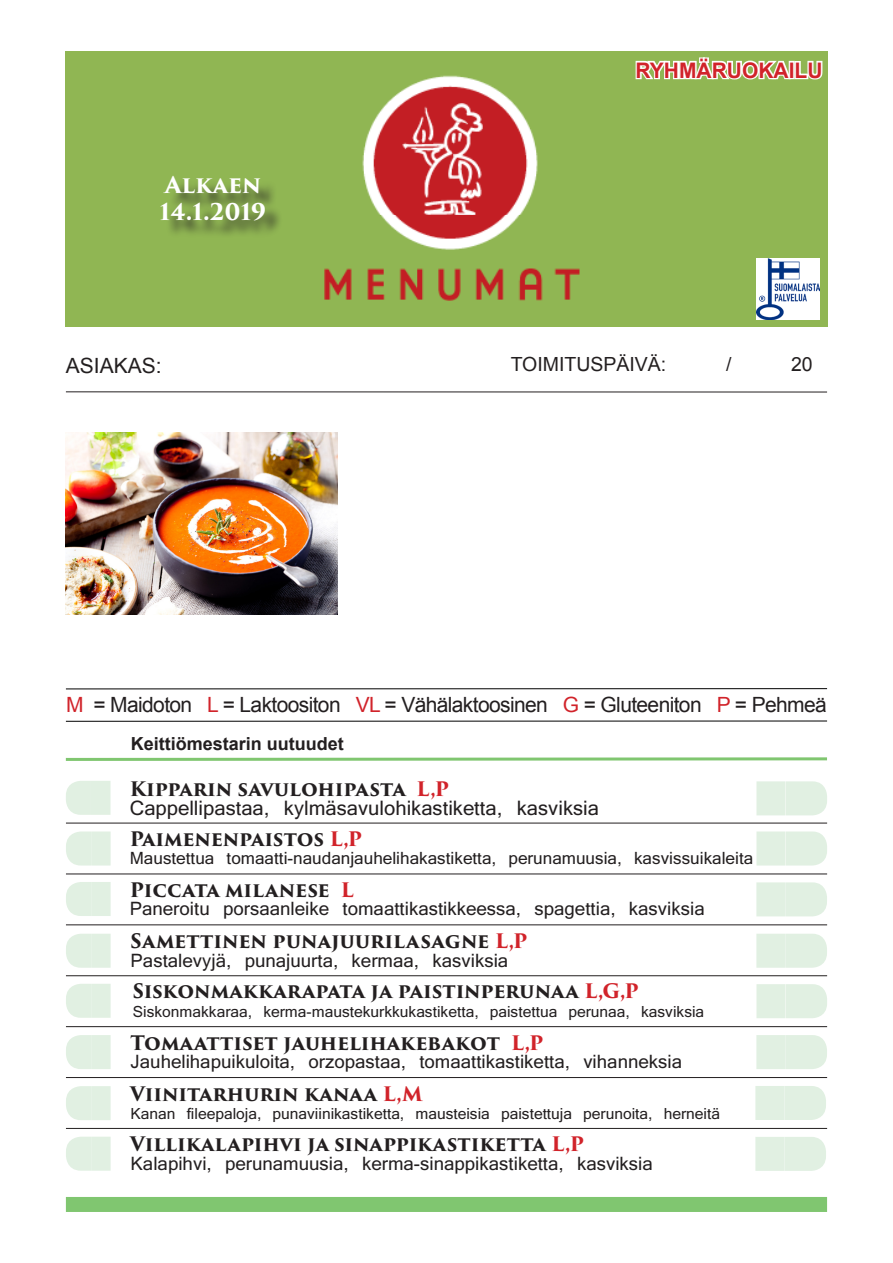
<style>
.page{position:relative;width:893px;height:1263px;background:#fff}
.page>*{position:absolute;margin:0;border:0;box-sizing:border-box;transform-origin:0 0}
.t1{font:700 22.5px/27px "Trajan Pro 3";color:#fff}
.t2{font:700 21.45px "Arial";color:#d1232a}
.t3{font:21px "Arial";letter-spacing:-.03em;color:#231f20}
.t4{font:21px "Arial";color:#231f20}
.t5{font:700 19.5px "Trajan Pro 3";letter-spacing:-.005em;color:#231f20}
.t6{font:19.5px "Kartika";color:#231f20}
.t7{font:19.5px "Arial";color:#231f20}
.t8{font:18px "Kartika";color:#231f20}
.t9{font:700 18px "Arial";color:#231f20}
.t10{font:16.5px "Kartika";color:#231f20}
.t11{font:15px "Kartika";color:#231f20}
.s1{color:#d1232a}
</style>
<div class="page">
<svg style="left:66px;top:781px;width:45px;height:34px;background:#e3f1e4"></svg>
<svg style="left:66px;top:831px;width:45px;height:34px;background:#e3f1e4"></svg>
<svg style="left:66px;top:882px;width:45px;height:34px;background:#e3f1e4"></svg>
<svg style="left:66px;top:934px;width:45px;height:34px;background:#e3f1e4"></svg>
<svg style="left:66px;top:984px;width:45px;height:34px;background:#e3f1e4"></svg>
<svg style="left:66px;top:1035px;width:45px;height:34px;background:#e3f1e4"></svg>
<svg style="left:66px;top:1086px;width:45px;height:34px;background:#e3f1e4"></svg>
<svg style="left:66px;top:1137px;width:45px;height:34px;background:#e3f1e4"></svg>
<div style="left:66px;top:51px;width:29px;height:275px;background:#90b653"></div>
<div style="left:95px;top:51px;width:21px;height:275px;background:#90b653"></div>
<svg style="left:65px;top:757px;width:762px;height:4px;background:#9fd493"></svg>
<hr style="left:66px;top:874px;width:761px;height:1px;background:#231f20">
<hr style="left:66px;top:823px;width:761px;height:1px;background:#231f20">
<hr style="left:66px;top:975px;width:761px;height:1px;background:#231f20">
<hr style="left:66px;top:924px;width:761px;height:1px;background:#231f20">
<hr style="left:66px;top:1077px;width:761px;height:1px;background:#231f20">
<hr style="left:66px;top:1026px;width:761px;height:1px;background:#231f20">
<hr style="left:66px;top:1128px;width:761px;height:1px;background:#231f20">
<div style="left:66px;top:1197px;width:761px;height:15px;background:#80c670"></div>
<hr style="left:66px;top:392px;width:761px;height:1px;background:#231f20">
<hr style="left:66px;top:688px;width:761px;height:1px;background:#000">
<hr style="left:66px;top:721px;width:761px;height:1px;background:#000">
<div style="left:116px;top:51px;width:49px;height:276px;background:#90b653"></div>
<div style="left:165px;top:51px;width:120px;height:276px;background:#90b653"></div>
<div style="left:607px;top:51px;width:9px;height:275px;background:#90b653"></div>
<div style="left:616px;top:51px;width:85px;height:275px;background:#90b653"></div>
<div style="left:701px;top:85px;width:25px;height:241px;background:#90b653"></div>
<div style="left:726px;top:85px;width:72px;height:241px;background:#90b653"></div>
<div style="left:275px;top:51px;width:19px;height:275px;background:#90b653"></div>
<div style="left:165px;top:179px;width:118px;height:59px;background:#231f20;opacity:.75"></div>
<div style="left:798px;top:51px;width:29px;height:275px;background:#90b653"></div>
<svg style="left:634px;top:51px;width:190px;height:34px"></svg>
<img style="left:294px;top:51px;width:313px;height:276px">
<svg style="left:756px;top:781px;width:71px;height:34px;background:#e2f0e3"></svg>
<svg style="left:756px;top:831px;width:71px;height:34px;background:#e2f0e3"></svg>
<svg style="left:756px;top:882px;width:71px;height:34px;background:#e2f0e3"></svg>
<div style="left:756px;top:934px;width:71px;height:34px;background:#e1f0e2"></div>
<div style="left:756px;top:984px;width:71px;height:34px;background:#e1f0e2"></div>
<div style="left:756px;top:1035px;width:71px;height:34px;background:#e1f0e2"></div>
<div style="left:755px;top:1086px;width:71px;height:34px;background:#e1f0e2"></div>
<div style="left:755px;top:1137px;width:71px;height:34px;background:#e1f0e2"></div>
<img style="left:756px;top:259px;width:63px;height:61px">
<img style="left:66px;top:433px;width:272px;height:181px">
<p class="t1" style="left:160px;top:171px;width:108px">Alkaen<br>14.1.2019</p>
<p class="t2" style="left:636px;top:56px;width:189px">RYHMÄRUOKAILU</p>
<p class="t4" style="left:66px;top:351px;width:97px">ASIAKAS:</p>
<p class="t7" style="left:511px;top:352px;width:157px">TOIMITUSPÄIVÄ:</p>
<p class="t7" style="left:726px;top:352px;width:7px">/</p>
<p class="t7" style="left:791px;top:352px;width:23px">20</p>
<p class="t3" style="left:66px;top:691px;width:762px"><span class="s1">M</span> = Maidoton <span class="s1">L</span> = Laktoositon <span class="s1">VL</span> = Vähälaktoosinen <span class="s1">G</span> = Gluteeniton <span class="s1">P</span> = Pehmeä</p>
<p class="t9" style="left:131px;top:732px;width:215px">Keittiömestarin uutuudet</p>
<p class="t5" style="left:130px;top:774px;width:321px">Kipparin savulohipasta <span class="s1">L,P</span></p>
<p class="t6" style="left:130px;top:795px;width:471px">Cappellipastaa, kylmäsavulohikastiketta, kasviksia</p>
<p class="t5" style="left:130px;top:824px;width:234px">Paimenenpaistos <span class="s1">L,P</span></p>
<p class="t10" style="left:130px;top:848px;width:625px">Maustettua tomaatti-naudanjauhelihakastiketta, perunamuusia, kasvissuikaleita</p>
<p class="t5" style="left:130px;top:875px;width:226px">Piccata milanese <span class="s1">L</span></p>
<p class="t8" style="left:130px;top:897px;width:577px">Paneroitu porsaanleike tomaattikastikkeessa, spagettia, kasviksia</p>
<p class="t5" style="left:131px;top:927px;width:398px">Samettinen punajuurilasagne <span class="s1">L,P</span></p>
<p class="t8" style="left:131px;top:949px;width:379px">Pastalevyjä, punajuurta, kermaa, kasviksia</p>
<p class="t5" style="left:133px;top:976px;width:507px">Siskonmakkarapata ja paistinperunaa <span class="s1">L,G,P</span></p>
<p class="t11" style="left:133px;top:1002px;width:573px">Siskonmakkaraa, kerma-maustekurkkukastiketta, paistettua perunaa, kasviksia</p>
<p class="t5" style="left:131px;top:1028px;width:414px">Tomaattiset jauhelihakebakot <span class="s1">L,P</span></p>
<p class="t8" style="left:131px;top:1051px;width:553px">Jauhelihapuikuloita, orzopastaa, tomaattikastiketta, vihanneksia</p>
<p class="t5" style="left:131px;top:1079px;width:294px">Viinitarhurin kanaa <span class="s1">L,M</span></p>
<p class="t11" style="left:131px;top:1104px;width:591px">Kanan fileepaloja, punaviinikastiketta, mausteisia paistettuja perunoita, herneitä</p>
<p class="t5" style="left:131px;top:1130px;width:455px">Villikalapihvi ja sinappikastiketta <span class="s1">L,P</span></p>
<p class="t8" style="left:131px;top:1152px;width:524px">Kalapihvi, perunamuusia, kerma-sinappikastiketta, kasviksia</p>
</div>
